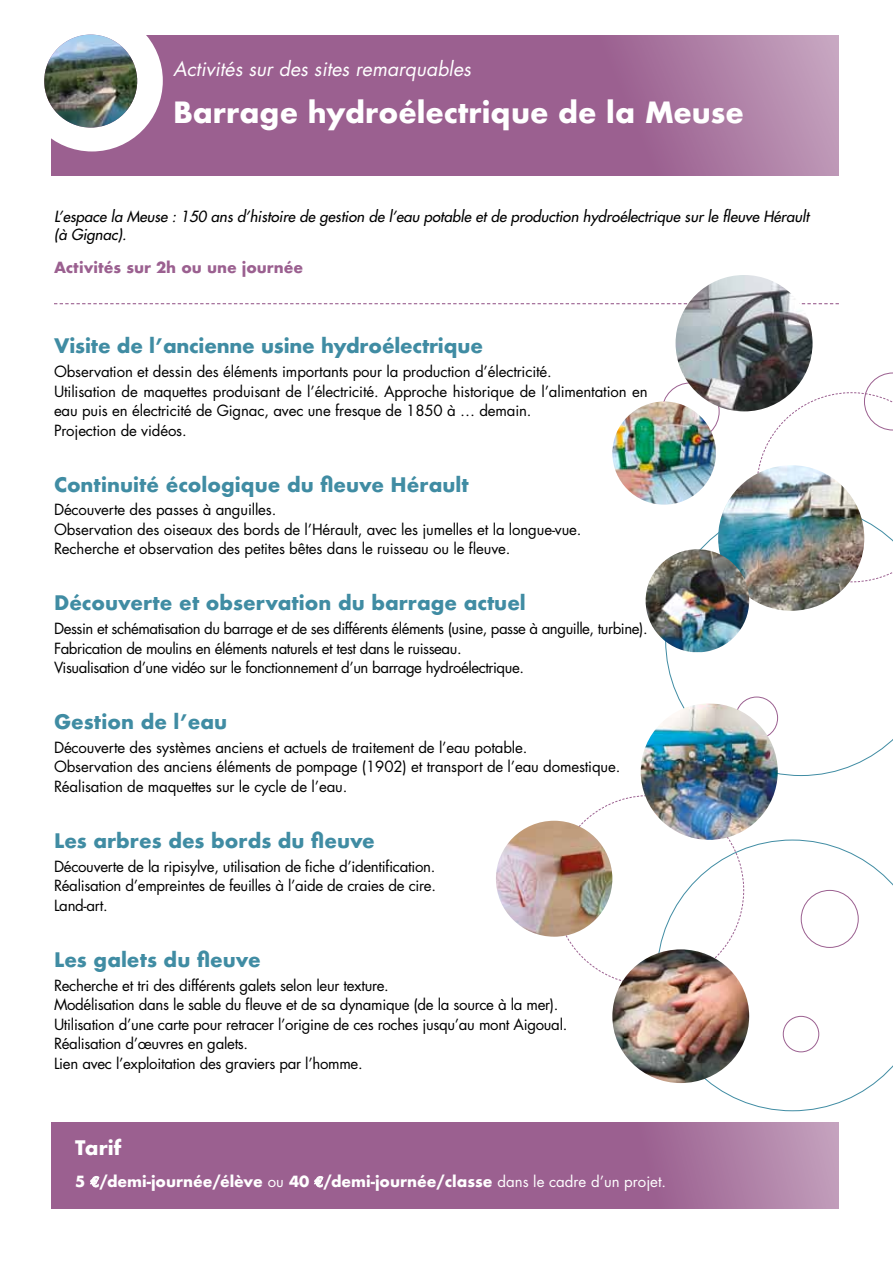
<style>
.page{position:relative;width:893px;height:1263px;background:#fff}
.page>*{position:absolute;margin:0;border:0;box-sizing:border-box;transform-origin:0 0}
.t1{font:700 28.5px "Futura";color:#fff}
.t2{font:700 19.5px "Futura";color:#408ca3}
.t3{font:italic 19.5px "Futura";color:#fff}
.t4{font:700 19.5px "Futura";color:#fff}
.t5{font:15px/19.5px "Futura";letter-spacing:-.01em;color:#000}
.t6{font:15px/19.5px "Futura";letter-spacing:-.03em;color:#000}
.t7{font:italic 15px/18px "Futura";color:#000}
.t8{font:700 15px "Futura";color:#fff}
.t9{font:700 15px "Futura";color:#9b6090}
.s1{font-family:"Euro Mono"}
.s2{font-weight:400}
</style>
<div class="page">
<svg style="left:51px;top:1123px;width:788px;height:86px;background:#9f6795"></svg>
<svg style="left:554px;top:795px;width:178px;height:183px"></svg>
<svg style="left:665px;top:505px;width:228px;height:271px"></svg>
<svg style="left:756px;top:373px;width:137px;height:210px"></svg>
<div style="left:736px;top:697px;width:42px;height:42px;border:1px solid #9b6090;border-radius:50%"></div>
<svg style="left:51px;top:35px;width:788px;height:141px;background:#a16996"></svg>
<div style="left:21px;top:10px;width:142px;height:141px;background:#fff;border-radius:50%"></div>
<svg style="left:54px;top:303px;width:785px;height:1px"></svg>
<svg style="left:89px;top:1176px;width:11px;height:12px"></svg>
<svg style="left:313px;top:1176px;width:11px;height:12px"></svg>
<img style="left:44px;top:35px;width:93px;height:93px;border-radius:46px">
<img style="left:718px;top:465px;width:146px;height:146px;border-radius:73px">
<img style="left:641px;top:703px;width:137px;height:137px;border-radius:68px">
<svg style="left:657px;top:840px;width:236px;height:271px"></svg>
<img style="left:676px;top:275px;width:136px;height:136px;border-radius:68px">
<img style="left:612px;top:949px;width:137px;height:134px">
<img style="left:496px;top:821px;width:116px;height:116px;border-radius:58px">
<div style="left:801px;top:890px;width:57px;height:58px;border:1px solid #9b6090;border-radius:50%"></div>
<img style="left:612px;top:401px;width:104px;height:104px;border-radius:52px">
<img style="left:646px;top:549px;width:103px;height:103px;border-radius:50px">
<h2 class="t3" style="left:173px;top:55px;width:299px">Activités sur des sites remarquables</h2>
<h1 class="t1" style="left:173px;top:92px;width:572px">Barrage hydroélectrique de la Meuse</h1>
<p class="t7" style="left:54px;top:208px;width:757px">L’espace la Meuse : 150 ans d’histoire de gestion de l’eau potable et de production hydroélectrique sur le fleuve Hérault (à Gignac).</p>
<p class="t9" style="left:54px;top:257px;width:251px">Activités sur 2h ou une journée</p>
<h2 class="t2" style="left:54px;top:332px;width:430px">Visite de l’ancienne usine hydroélectrique</h2>
<p class="t5" style="left:54px;top:362px;width:595px">Observation et dessin des éléments importants pour la production d’électricité.<br>Utilisation de maquettes produisant de l’électricité. Approche historique de l’alimentation en eau puis en électricité de Gignac, avec une fresque de 1850 à … demain.<br>Projection de vidéos.</p>
<h2 class="t2" style="left:54px;top:470px;width:416px">Continuité écologique du fleuve Hérault</h2>
<p class="t5" style="left:54px;top:500px;width:529px">Découverte des passes à anguilles.<br>Observation des oiseaux des bords de l’Hérault, avec les jumelles et la longue-vue.<br>Recherche et observation des petites bêtes dans le ruisseau ou le fleuve.</p>
<h2 class="t2" style="left:54px;top:589px;width:473px">Découverte et observation du barrage actuel</h2>
<p class="t6" style="left:54px;top:619px;width:595px">Dessin et schématisation du barrage et de ses différents éléments (usine, passe à anguille, turbine).<br>Fabrication de moulins en éléments naturels et test dans le ruisseau.<br>Visualisation d’une vidéo sur le fonctionnement d’un barrage hydroélectrique.</p>
<h2 class="t2" style="left:54px;top:708px;width:175px">Gestion de l’eau</h2>
<p class="t5" style="left:54px;top:737px;width:568px">Découverte des systèmes anciens et actuels de traitement de l’eau potable.<br>Observation des anciens éléments de pompage (1902) et transport de l’eau domestique.<br>Réalisation de maquettes sur le cycle de l’eau.</p>
<h2 class="t2" style="left:54px;top:826px;width:322px">Les arbres des bords du fleuve</h2>
<p class="t5" style="left:54px;top:856px;width:383px;text-align:justify">Découverte de la ripisylve, utilisation de fiche d’identification.<br>Réalisation d’empreintes de feuilles à l’aide de craies de cire.<br>Land-art.</p>
<h2 class="t2" style="left:54px;top:945px;width:208px">Les galets du fleuve</h2>
<p class="t5" style="left:54px;top:975px;width:515px">Recherche et tri des différents galets selon leur texture.<br>Modélisation dans le sable du fleuve et de sa dynamique (de la source à la mer).<br>Utilisation d’une carte pour retracer l’origine de ces roches jusqu’au mont Aigoual.<br>Réalisation d’œuvres en galets.<br>Lien avec l’exploitation des graviers par l’homme.</p>
<h2 class="t4" style="left:75px;top:1133px;width:48px">Tarif</h2>
<p class="t8" style="left:75px;top:1170px;width:592px">5 <span class="s1">e</span>/demi-journée/élève <span class="s2">ou</span> 40 <span class="s1">e</span>/demi-journée/classe <span class="s2">dans le cadre d’un projet.</span></p>
</div>
